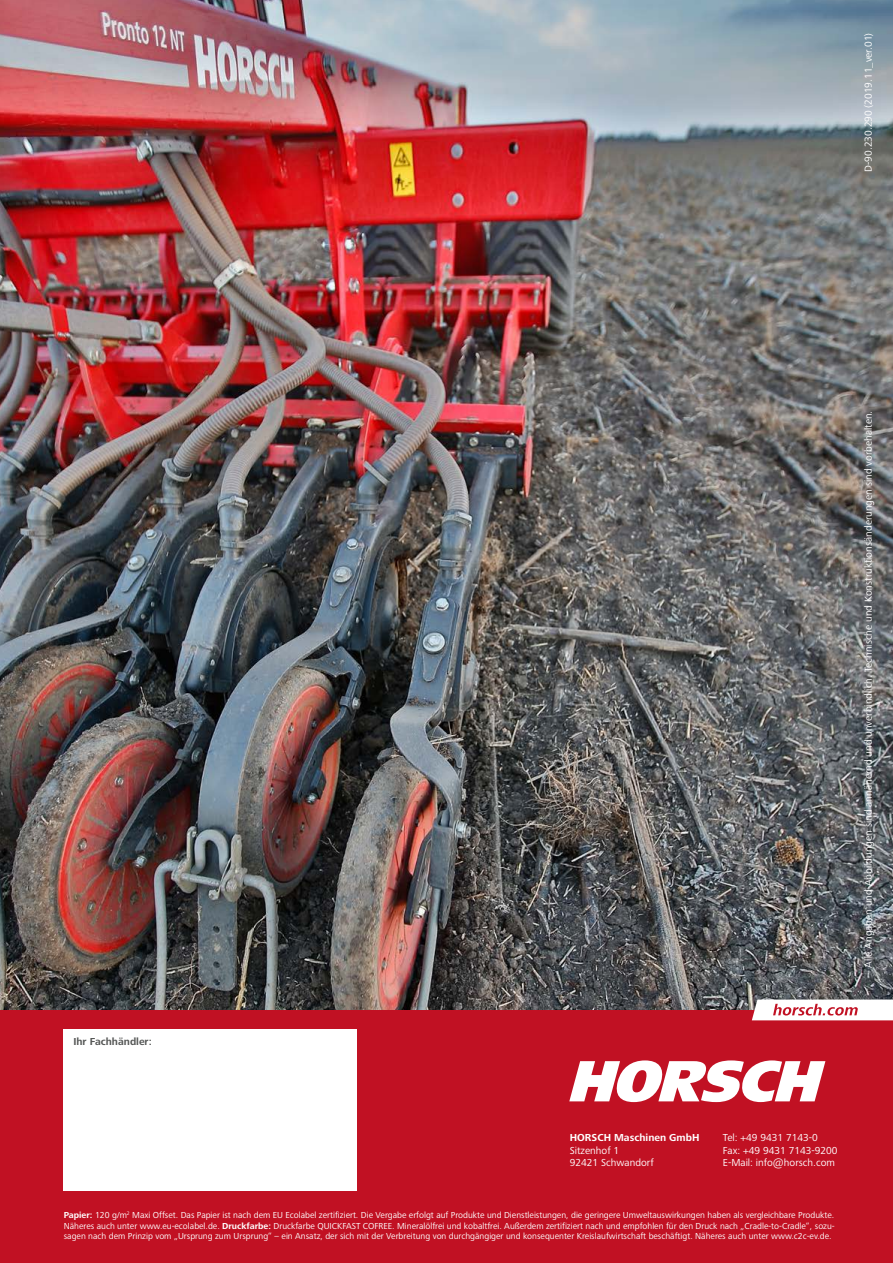
<style>
.page{position:relative;width:893px;height:1263px;background:#fff}
.page>*{position:absolute;margin:0;border:0;box-sizing:border-box;transform-origin:0 0}
.t1{font:10.5px/12.8px "Frutiger Next LTW1 G";color:#fff}
.t2{font:700 10.5px "Frutiger Next LTW1 G";color:#fff}
.t3{font:700 10.5px "Frutiger Next LTW1 G";color:#555756}
.t4{font:9px/10.8px "Frutiger Next LTW1 G";color:#fff;text-align:justify}
.s1{font-weight:700}
</style>
<div class="page">
<div style="left:0;top:1010px;width:893px;height:253px;background:#c11123"></div>
<div style="left:64px;top:1029px;width:293px;height:162px;background:#fff"></div>
<svg style="left:569px;top:1060px;width:256px;height:42px"></svg>
<img style="left:0;top:0;width:893px;height:1010px">
<svg style="left:752px;top:999px;width:141px;height:21px"></svg>
<p class="t1" style="left:862px;top:172px;width:140px;rotate:-90deg">D-90.230.290 (2019.11_ver.01)</p>
<p class="t3" style="left:73px;top:1035px;width:80px">Ihr Fachhändler:</p>
<p class="t1" style="left:862px;top:968px;width:559px;rotate:-90deg">Alle Angaben und Abbildungen sind annähernd und unverbindlich. Technische und Konstruktionsänderungen sind vorbehalten.</p>
<p class="t2" style="left:570px;top:1131px;width:131px">HORSCH Maschinen GmbH</p>
<p class="t1" style="left:570px;top:1144px;width:85px">Sitzenhof 1<br>92421 Schwandorf</p>
<p class="t1" style="left:723px;top:1131px;width:116px">Tel: +49 9431 7143-0<br>Fax: +49 9431 7143-9200<br>E-Mail: info@horsch.com</p>
<p class="t4" style="left:64px;top:1210px;width:772px"><span class="s1">Papier:</span> 120 g/m<sup>2</sup> Maxi Offset. Das Papier ist nach dem EU Ecolabel zertifiziert. Die Vergabe erfolgt auf Produkte und Dienstleistungen, die geringere Umweltauswirkungen haben als vergleichbare Produkte.<br>Näheres auch unter www.eu-ecolabel.de. <span class="s1">Druckfarbe:</span> Druckfarbe QUICKFAST COFREE. Mineralölfrei und kobaltfrei. Außerdem zertifiziert nach und empfohlen für den Druck nach „Cradle-to-Cradle“, sozu&shy;sagen nach dem Prinzip vom „Ursprung zum Ursprung“ – ein Ansatz, der sich mit der Verbreitung von durchgängiger und konsequenter Kreislaufwirtschaft beschäftigt. Näheres auch unter www.c2c-ev.de.</p>
</div>
